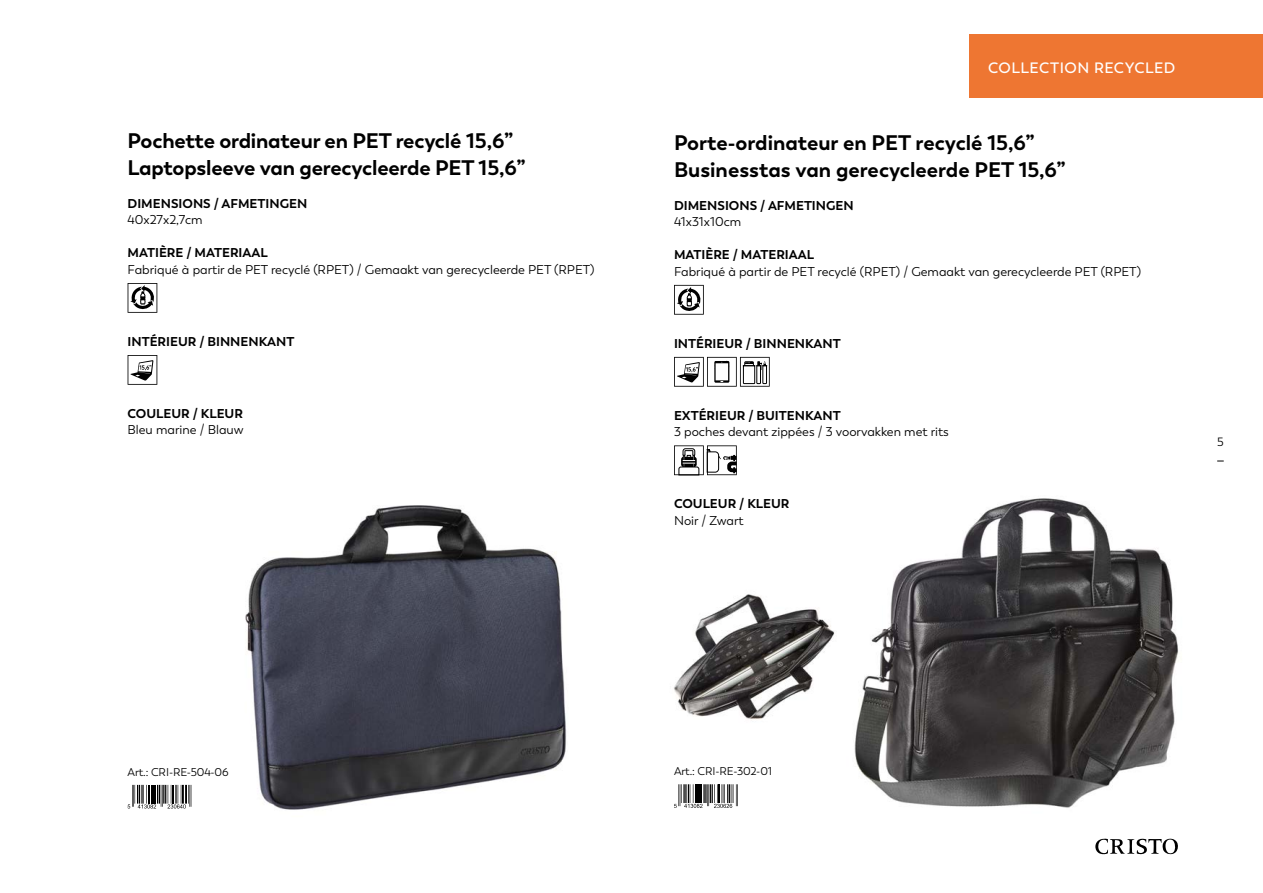
<style>
.page{position:relative;width:1263px;height:893px;background:#fff}
.page>*{position:absolute;margin:0;border:0;box-sizing:border-box;transform-origin:0 0}
.t1{font:700 21px/27px "Trenda";letter-spacing:-.01em;color:#000}
.t2{font:600 15px "Trenda";letter-spacing:.035em;color:#fff}
.t3{font:12.75px "Trenda";color:#000}
.t4{font:700 12.75px "Trenda";color:#000}
.t5{font:12px "Trenda";color:#000}
.t6{font:11.25px "Trenda";letter-spacing:-.01em;color:#000}
</style>
<div class="page">
<svg style="left:1095px;top:838px;width:83px;height:17px"></svg>
<div style="left:969px;top:34px;width:294px;height:63px;background:#ee7632"></div>
<img style="left:245px;top:505px;width:322px;height:305px">
<svg style="left:128px;top:283px;width:29px;height:30px"></svg>
<svg style="left:128px;top:355px;width:29px;height:30px"></svg>
<svg style="left:128px;top:785px;width:64px;height:23px"></svg>
<svg style="left:674px;top:285px;width:30px;height:30px"></svg>
<svg style="left:674px;top:357px;width:96px;height:30px"></svg>
<svg style="left:674px;top:445px;width:63px;height:30px"></svg>
<svg style="left:674px;top:784px;width:64px;height:24px"></svg>
<img style="left:854px;top:498px;width:325px;height:310px">
<img style="left:674px;top:594px;width:161px;height:126px">
<p class="t2" style="left:988px;top:59px;width:189px">COLLECTION RECYCLED</p>
<h1 class="t1" style="left:128px;top:127px;width:399px">Pochette ordinateur en PET recyclé 15,6”<br>Laptopsleeve van gerecycleerde PET 15,6”</h1>
<p class="t4" style="left:128px;top:195px;width:181px">DIMENSIONS / AFMETINGEN</p>
<p class="t3" style="left:128px;top:212px;width:77px">40x27x2,7cm</p>
<p class="t4" style="left:128px;top:245px;width:142px">MATIÈRE / MATERIAAL</p>
<p class="t3" style="left:128px;top:262px;width:468px">Fabriqué à partir de PET recyclé (RPET) / Gemaakt van gerecycleerde PET (RPET)</p>
<h1 class="t1" style="left:674px;top:129px;width:393px">Porte-ordinateur en PET recyclé 15,6”<br>Businesstas van gerecycleerde PET 15,6”</h1>
<p class="t4" style="left:674px;top:197px;width:181px">DIMENSIONS / AFMETINGEN</p>
<p class="t3" style="left:674px;top:214px;width:69px">41x31x10cm</p>
<p class="t4" style="left:674px;top:247px;width:142px">MATIÈRE / MATERIAAL</p>
<p class="t3" style="left:674px;top:264px;width:468px">Fabriqué à partir de PET recyclé (RPET) / Gemaakt van gerecycleerde PET (RPET)</p>
<p class="t4" style="left:128px;top:333px;width:168px">INTÉRIEUR / BINNENKANT</p>
<p class="t4" style="left:674px;top:335px;width:168px">INTÉRIEUR / BINNENKANT</p>
<p class="t4" style="left:128px;top:405px;width:117px">COULEUR / KLEUR</p>
<p class="t3" style="left:128px;top:422px;width:118px">Bleu marine / Blauw</p>
<p class="t4" style="left:674px;top:407px;width:168px">EXTÉRIEUR / BUITENKANT</p>
<p class="t3" style="left:674px;top:424px;width:276px">3 poches devant zippées / 3 voorvakken met rits</p>
<p class="t5" style="left:1217px;top:435px;width:8px">5</p>
<p class="t4" style="left:674px;top:496px;width:117px">COULEUR / KLEUR</p>
<p class="t3" style="left:674px;top:513px;width:71px">Noir / Zwart</p>
<p class="t6" style="left:128px;top:765px;width:103px">Art.: CRI-RE-504-06</p>
<p class="t6" style="left:674px;top:764px;width:100px">Art.: CRI-RE-302-01</p>
</div>
